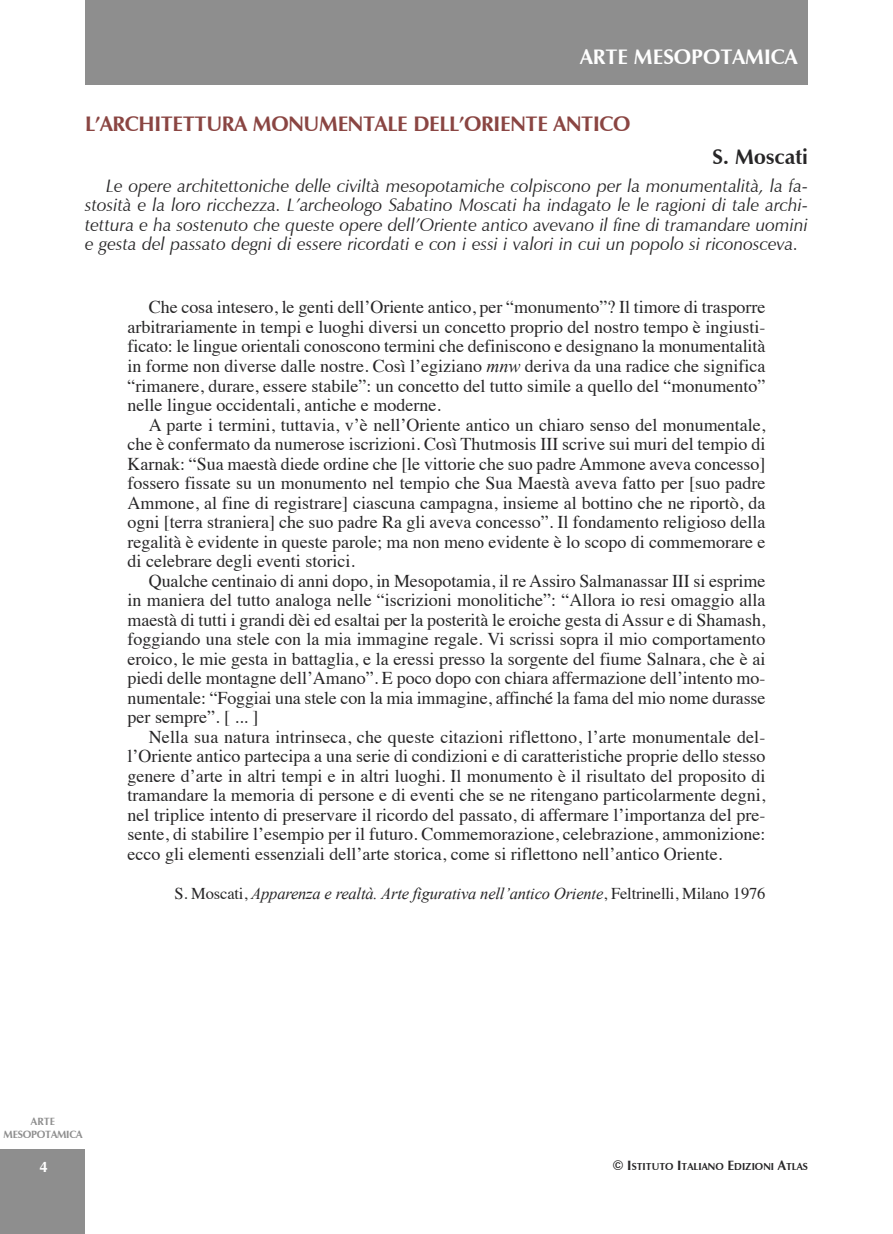
<style>
.page{position:relative;width:893px;height:1234px;background:#fff}
.page>*{position:absolute;margin:0;border:0;box-sizing:border-box;transform-origin:0 0}
.t1{font:700 21px "Zapf Humanist 601 BT";letter-spacing:-.015em;color:#8a4542}
.t2{font:700 21px "Zapf Humanist 601 BT";color:#fff}
.t3{font:700 21px "Zapf Humanist 601 BT";color:#272627}
.t4{font:18px/19.5px "Times";color:#272627;text-align:justify}
.t5{font:italic 18px/19.5px "Zapf Humanist 601 BT";color:#272627;text-align:justify}
.t6{font:italic 16.5px "Times New Roman";letter-spacing:-.01em;color:#272627}
.t7{font:700 15px "Zapf Humanist 601 BT";color:#fff}
.t8{font:700 10.5px/13.5px "Zapf Humanist 601 BT";letter-spacing:-.025em;color:#8e8e8e;text-align:center}
.t9{font:700 10.2px "Zapf Humanist 601 BT";color:#272627}
.s1{font-family:"Times New Roman";font-style:italic}
.s2{font-family:"Times";font-style:normal}
.s3{font-size:13.5px}
</style>
<div class="page">
<div style="left:0;top:1148px;width:85px;height:85px;background:#8e8e8e"></div>
<div style="left:85px;top:0;width:723px;height:85px;background:#8e8e8e"></div>
<p class="t2" style="left:580px;top:44px;width:219px">ARTE MESOPOTAMICA</p>
<p class="t1" style="left:85px;top:111px;width:547px">L’ARCHITETTURA MONUMENTALE DELL’ORIENTE ANTICO</p>
<p class="t3" style="left:712px;top:144px;width:97px">S. MOSCATI</p>
<p class="t5" style="left:85px;top:176px;width:724px;text-indent:21px">Le opere architettoniche delle civiltà mesopotamiche colpiscono per la monumentalità, la fa&shy;stosità e la loro ricchezza. L’archeologo Sabatino Moscati ha indagato le le ragioni di tale archi&shy;tettura e ha sostenuto che queste opere dell’Oriente antico avevano il fine di tramandare uomini e gesta del passato degni di essere ricordati e con i essi i valori in cui un popolo si riconosceva.</p>
<p class="t4" style="left:128px;top:299px;width:639px;text-indent:21px">Che cosa intesero, le genti dell’Oriente antico, per “monumento”? Il timore di trasporre arbitrariamente in tempi e luoghi diversi un concetto proprio del nostro tempo è ingiusti&shy;ficato: le lingue orientali conoscono termini che definiscono e designano la monumentalità in forme non diverse dalle nostre. Così l’egiziano <span class="s1">mnw</span> deriva da una radice che significa “rimanere, durare, essere stabile”: un concetto del tutto simile a quello del “monumento” nelle lingue occidentali, antiche e moderne.</p>
<p class="t4" style="left:128px;top:416px;width:639px;text-indent:21px">A parte i termini, tuttavia, v’è nell’Oriente antico un chiaro senso del monumentale, che è confermato da numerose iscrizioni. Così Thutmosis III scrive sui muri del tempio di Karnak: “Sua maestà diede ordine che [le vittorie che suo padre Ammone aveva concesso] fossero fissate su un monumento nel tempio che Sua Maestà aveva fatto per [suo padre Ammone, al fine di registrare] ciascuna campagna, insieme al bottino che ne riportò, da ogni [terra straniera] che suo padre Ra gli aveva concesso”. Il fondamento religioso della regalità è evidente in queste parole; ma non meno evidente è lo scopo di commemorare e di celebrare degli eventi storici.</p>
<p class="t4" style="left:128px;top:572px;width:639px;text-indent:21px">Qualche centinaio di anni dopo, in Mesopotamia, il re Assiro Salmanassar III si esprime in maniera del tutto analoga nelle “iscrizioni monolitiche”: “Allora io resi omaggio alla maestà di tutti i grandi dèi ed esaltai per la posterità le eroiche gesta di Assur e di Shamash, foggiando una stele con la mia immagine regale. Vi scrissi sopra il mio comportamento eroico, le mie gesta in battaglia, e la eressi presso la sorgente del fiume Salnara, che è ai piedi delle montagne dell’Amano”. E poco dopo con chiara affermazione dell’intento mo&shy;numentale: “Foggiai una stele con la mia immagine, affinché la fama del mio nome durasse per sempre”. [ ... ]</p>
<p class="t4" style="left:128px;top:728px;width:639px;text-indent:21px">Nella sua natura intrinseca, che queste citazioni riflettono, l’arte monumentale del&shy;l’Oriente antico partecipa a una serie di condizioni e di caratteristiche proprie dello stesso genere d’arte in altri tempi e in altri luoghi. Il monumento è il risultato del proposito di tramandare la memoria di persone e di eventi che se ne ritengano particolarmente degni, nel triplice intento di preservare il ricordo del passato, di affermare l’importanza del pre&shy;sente, di stabilire l’esempio per il futuro. Commemorazione, celebrazione, ammonizione: ecco gli elementi essenziali dell’arte storica, come si riflettono nell’antico Oriente.</p>
<p class="t6" style="left:174px;top:884px;width:592px"><span class="s2">S. Moscati,</span> Apparenza e realtà. Arte figurativa nell’antico Oriente<span class="s2">, Feltrinelli, Milano 1976</span></p>
<p class="t8" style="left:4px;top:1113px;width:80px">ARTE<br>MESOPOTAMICA</p>
<p class="t7" style="left:40px;top:1157px;width:10px">4</p>
<p class="t9" style="left:612px;top:1160px;width:197px"><span class="s3">© I</span>STITUTO <span class="s3">I</span>TALIANO <span class="s3">E</span>DIZIONI <span class="s3">A</span>TLAS</p>
</div>
